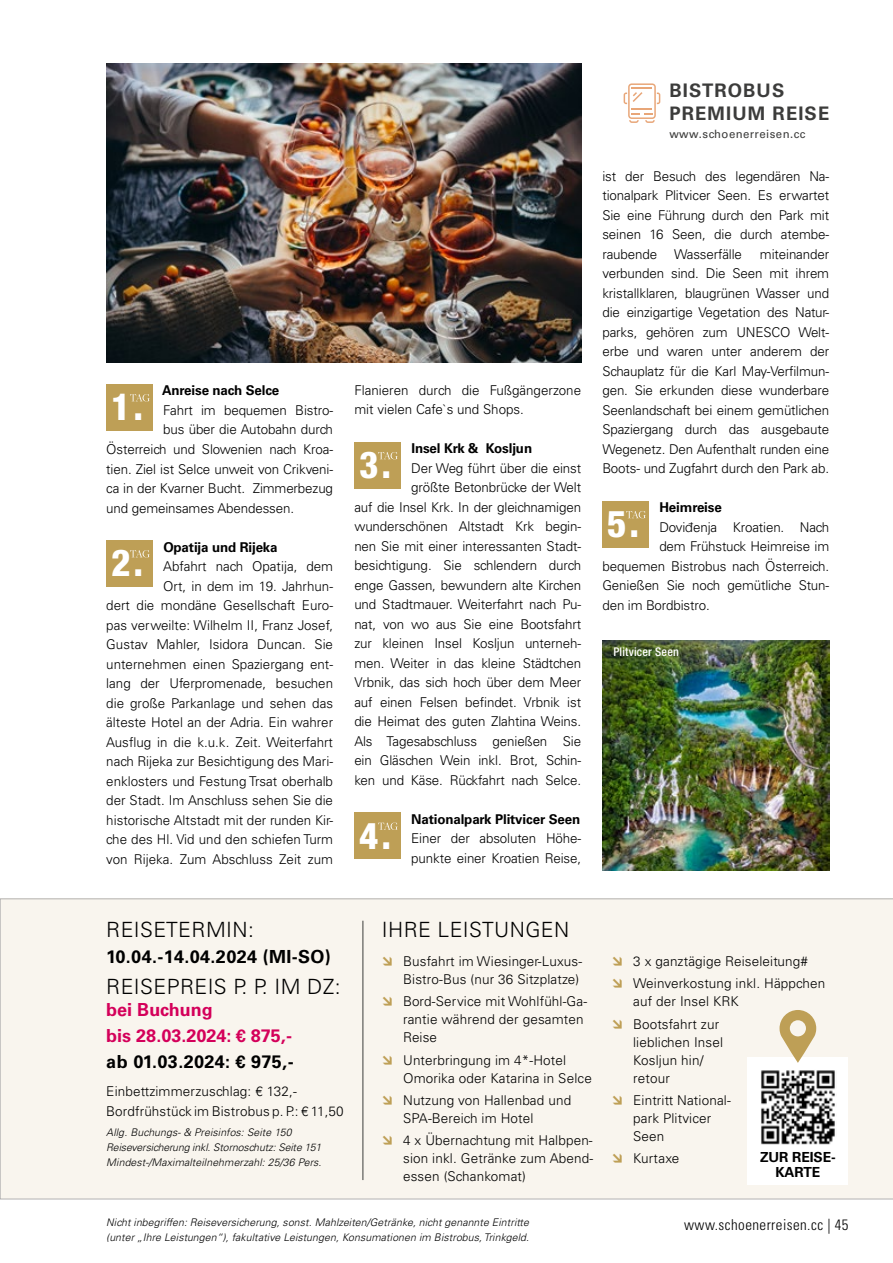
<style>
.page{position:relative;width:893px;height:1263px;background:#fff}
.page>*{position:absolute;margin:0;border:0;box-sizing:border-box;transform-origin:0 0}
.t1{font:800 condensed 37.2px "Helvetica Neue LTW1 G";color:#fff}
.t2{font:300 21px "Univers";letter-spacing:.02em;color:#000}
.t3{font:700 18.6px/23px "Univers";letter-spacing:.06em;color:#3c3c3b}
.t4{font:700 18px "Univers";letter-spacing:.02em;color:#000}
.t5{font:700 18px/25.5px "Univers";color:#d4005a}
.t6{font:300 condensed 15px "Univers";letter-spacing:.03em;color:#000}
.t7{font:700 13.95px/15.3px "Univers";letter-spacing:-.005em;color:#000;text-align:center}
.t8{font:300 13.5px/19.5px "Univers";letter-spacing:-.01em;color:#000;text-align:justify}
.t9{font:300 13.5px/18px "Univers";letter-spacing:.01em;color:#000}
.t10{font:700 13.5px "Univers";letter-spacing:-.01em;color:#000}
.t11{font:500 condensed 12px "Helvetica Neue LTW1 G";letter-spacing:.015em;color:#fff}
.t12{font:11.4px "Univers";letter-spacing:.04em;color:#3c3c3b}
.t13{font:italic 300 10.5px/15px "Univers";letter-spacing:.01em;color:#000}
.s1{font-family:"Helvetica Neue LTW1 G"}
</style>
<div class="page">
<svg style="left:624px;top:83px;width:36px;height:40px"></svg>
<div style="left:106px;top:384px;width:47px;height:47px;background:#be9f56"></div>
<svg style="left:130px;top:394px;width:20px;height:7px"></svg>
<div style="left:106px;top:540px;width:47px;height:47px;background:#be9f56"></div>
<svg style="left:130px;top:550px;width:20px;height:7px"></svg>
<div style="left:354px;top:442px;width:47px;height:47px;background:#be9f56"></div>
<svg style="left:378px;top:452px;width:20px;height:7px"></svg>
<div style="left:354px;top:812px;width:47px;height:47px;background:#be9f56"></div>
<svg style="left:378px;top:822px;width:20px;height:8px"></svg>
<div style="left:602px;top:501px;width:47px;height:47px;background:#be9f56"></div>
<svg style="left:626px;top:511px;width:20px;height:7px"></svg>
<div style="left:0;top:899px;width:893px;height:300px;background:#f9f5ee"></div>
<hr style="left:363px;top:921px;width:1px;height:259px;background:#3c3c3b">
<img style="left:106px;top:64px;width:475px;height:299px">
<img style="left:602px;top:640px;width:227px;height:231px">
<div style="left:747px;top:1057px;width:101px;height:127px;background:#fff"></div>
<img style="left:761px;top:1070px;width:74px;height:75px">
<svg style="left:779px;top:1010px;width:37px;height:53px;background:#d9c79e"></svg>
<svg style="left:383px;top:957px;width:9px;height:9px"></svg>
<svg style="left:383px;top:997px;width:9px;height:9px"></svg>
<svg style="left:383px;top:1055px;width:9px;height:9px"></svg>
<svg style="left:383px;top:1095px;width:9px;height:9px"></svg>
<svg style="left:383px;top:1136px;width:9px;height:9px"></svg>
<svg style="left:613px;top:957px;width:9px;height:8px"></svg>
<svg style="left:613px;top:979px;width:9px;height:9px"></svg>
<svg style="left:613px;top:1019px;width:9px;height:9px"></svg>
<svg style="left:613px;top:1095px;width:9px;height:9px"></svg>
<svg style="left:613px;top:1153px;width:9px;height:9px"></svg>
<p class="t10" style="left:162px;top:383px;width:119px">Anreise nach Selce</p>
<p class="t8" style="left:163px;top:400px;width:171px">Fahrt im bequemen Bistro-</p>
<p class="t8" style="left:163px;top:420px;width:171px">bus über die Autobahn durch</p>
<p class="t8" style="left:106px;top:439px;width:228px">Österreich und Slowenien nach Kroa-</p>
<p class="t8" style="left:106px;top:459px;width:228px">tien. Ziel ist Selce unweit von Crikveni-</p>
<p class="t8" style="left:106px;top:478px;width:228px">ca in der Kvarner Bucht. Zimmerbezug</p>
<p class="t8" style="left:106px;top:498px;width:189px">und gemeinsames Abendessen.</p>
<h1 class="t1" style="left:111px;top:540px;width:33px">2.</h1>
<h1 class="t1" style="left:111px;top:384px;width:33px">1.</h1>
<p class="t10" style="left:163px;top:539px;width:116px">Opatija und Rijeka</p>
<p class="t8" style="left:106px;top:556px;width:228px;text-align:right">Abfahrt nach Opatija, dem<br>Ort, in dem im 19. Jahrhun-<br>dert die mondäne Gesellschaft Euro&shy;pas verweilte: Wilhelm II, Franz Josef, Gustav Mahler, Isidora Duncan. Sie unternehmen einen Spaziergang ent&shy;lang der Uferpromenade, besuchen die große Parkanlage und sehen das älteste Hotel an der Adria. Ein wahrer Ausflug in die k.u.k. Zeit. Weiterfahrt nach Rijeka zur Besichtigung des Mari&shy;enklosters und Festung Trsat oberhalb der Stadt. Im Anschluss sehen Sie die historische Altstadt mit der runden Kir&shy;che des Hl. Vid und den schiefen Turm von Rijeka. Zum Abschluss Zeit zum</p>
<p class="t8" style="left:354px;top:380px;width:228px">Flanieren durch die Fußgängerzone mit vielen Cafe`s und Shops.</p>
<h1 class="t1" style="left:359px;top:442px;width:33px">3.</h1>
<p class="t10" style="left:411px;top:441px;width:122px">Insel Krk &amp; Kosljun</p>
<p class="t8" style="left:354px;top:458px;width:228px;text-align:right">Der Weg führt über die einst<br>größte Betonbrücke der Welt<br>auf die Insel Krk. In der gleichnamigen wunderschönen Altstadt Krk begin&shy;nen Sie mit einer interessanten Stadt&shy;besichtigung. Sie schlendern durch enge Gassen, bewundern alte Kirchen und Stadtmauer. Weiterfahrt nach Pu&shy;nat, von wo aus Sie eine Bootsfahrt zur kleinen Insel Kosljun unterneh&shy;men. Weiter in das kleine Städtchen Vrbnik, das sich hoch über dem Meer auf einen Felsen befindet. Vrbnik ist die Heimat des guten Zlahtina Weins.<br>Als Tagesabschluss genießen Sie ein Gläschen Wein inkl. Brot, Schin&shy;ken und Käse. Rückfahrt nach Selce.</p>
<h1 class="t1" style="left:359px;top:813px;width:33px">4.</h1>
<p class="t10" style="left:411px;top:811px;width:171px">Nationalpark Plitvicer Seen</p>
<p class="t8" style="left:411px;top:829px;width:171px">Einer der absoluten Höhe&shy;punkte einer Kroatien Reise,</p>
<h3 class="t3" style="left:669px;top:79px;width:161px">BISTROBUS<br>PREMIUM REISE</h3>
<p class="t12" style="left:669px;top:127px;width:138px">www.schoenerreisen.cc</p>
<p class="t8" style="left:602px;top:166px;width:228px">ist der Besuch des legendären Na&shy;tionalpark Plitvicer Seen. Es erwartet Sie eine Führung durch den Park mit seinen 16 Seen, die durch atembe&shy;raubende</p>
<p class="t8" style="left:674px;top:244px;width:69px">Wasserfälle</p>
<p class="t8" style="left:602px;top:244px;width:228px;text-indent:158px">miteinander verbunden sind. Die Seen mit ihrem kristallklaren, blaugrünen Wasser und die einzigartige Vegetation des Natur&shy;parks, gehören zum UNESCO Welt&shy;erbe und waren unter anderem der Schauplatz für die Karl May-Verfilmun&shy;gen. Sie erkunden diese wunderbare Seenlandschaft bei einem gemütlichen Spaziergang durch das ausgebaute Wegenetz. Den Aufenthalt runden eine Boots- und Zugfahrt durch den Park ab.</p>
<h1 class="t1" style="left:607px;top:501px;width:33px">5.</h1>
<p class="t10" style="left:659px;top:500px;width:64px">Heimreise</p>
<p class="t8" style="left:659px;top:517px;width:171px">Dovi<span class="s1">đ</span>enja Kroatien. Nach</p>
<p class="t8" style="left:659px;top:537px;width:171px">dem Frühstuck Heimreise im</p>
<p class="t8" style="left:602px;top:556px;width:228px">bequemen Bistrobus nach Österreich.</p>
<p class="t8" style="left:602px;top:576px;width:228px">Genießen Sie noch gemütliche Stun-</p>
<p class="t8" style="left:602px;top:595px;width:109px">den im Bordbistro.</p>
<p class="t11" style="left:613px;top:644px;width:67px">Plitvicer Seen</p>
<h2 class="t2" style="left:106px;top:917px;width:149px">REISETERMIN:</h2>
<h3 class="t4" style="left:106px;top:946px;width:226px">10.04.-14.04.2024 (MI-SO)</h3>
<h2 class="t2" style="left:106px;top:974px;width:236px">REISEPREIS P. P. IM DZ:</h2>
<h3 class="t5" style="left:106px;top:997px;width:187px">bei Buchung<br>bis 28.03.2024: € 875,-</h3>
<h3 class="t4" style="left:106px;top:1051px;width:189px">ab 01.03.2024: € 975,-</h3>
<p class="t9" style="left:106px;top:1080px;width:239px;line-height:20.7px">Einbettzimmerzuschlag: € 132,-<br>Bordfrühstück im Bistrobus p. P.: € 11,50</p>
<p class="t13" style="left:106px;top:1124px;width:217px">Allg. Buchungs- &amp; Preisinfos: Seite 150<br>Reiseversicherung inkl. Stornoschutz: Seite 151<br>Mindest-/Maximalteilnehmerzahl: 25/36 Pers.</p>
<h2 class="t2" style="left:382px;top:917px;width:189px">IHRE LEISTUNGEN</h2>
<p class="t9" style="left:403px;top:952px;width:181px">Busfahrt im Wiesinger-Luxus-<br>Bistro-Bus (nur 36 Sitzplatze)</p>
<p class="t9" style="left:403px;top:992px;width:186px">Bord-Service mit Wohlfühl-Ga&shy;rantie während der gesamten<br>Reise</p>
<p class="t9" style="left:403px;top:1051px;width:190px">Unterbringung im 4*-Hotel<br>Omorika oder Katarina in Selce</p>
<p class="t9" style="left:403px;top:1091px;width:170px">Nutzung von Hallenbad und<br>SPA-Bereich im Hotel</p>
<p class="t8" style="left:403px;top:1131px;width:192px;line-height:18px">4 x Übernachtung mit Halbpen&shy;sion inkl. Getränke zum Abend&shy;essen (Schankomat)</p>
<p class="t13" style="left:106px;top:1215px;width:424px">Nicht inbegriffen: Reiseversicherung, sonst. Mahlzeiten/Getränke, nicht genannte Eintritte (unter „Ihre Leistungen“), fakultative Leistungen, Konsumationen im Bistrobus, Trinkgeld.</p>
<p class="t9" style="left:633px;top:950px;width:193px;line-height:22.2px">3 x ganztägige Reiseleitung#<br>Weinverkostung inkl. Häppchen</p>
<p class="t9" style="left:633px;top:990px;width:107px;line-height:22.2px">auf der Insel KRK<br>Bootsfahrt zur</p>
<p class="t9" style="left:633px;top:1033px;width:91px">lieblichen Insel<br>Kosljun hin/ retour</p>
<p class="t9" style="left:633px;top:1091px;width:99px">Eintritt National&shy;park Plitvicer<br>Seen</p>
<p class="t9" style="left:633px;top:1149px;width:48px">Kurtaxe</p>
<p class="t7" style="left:760px;top:1150px;width:77px">ZUR REISE-<br>KARTE</p>
<p class="t6" style="left:684px;top:1216px;width:166px">www.schoenerreisen.cc | 45</p>
</div>
